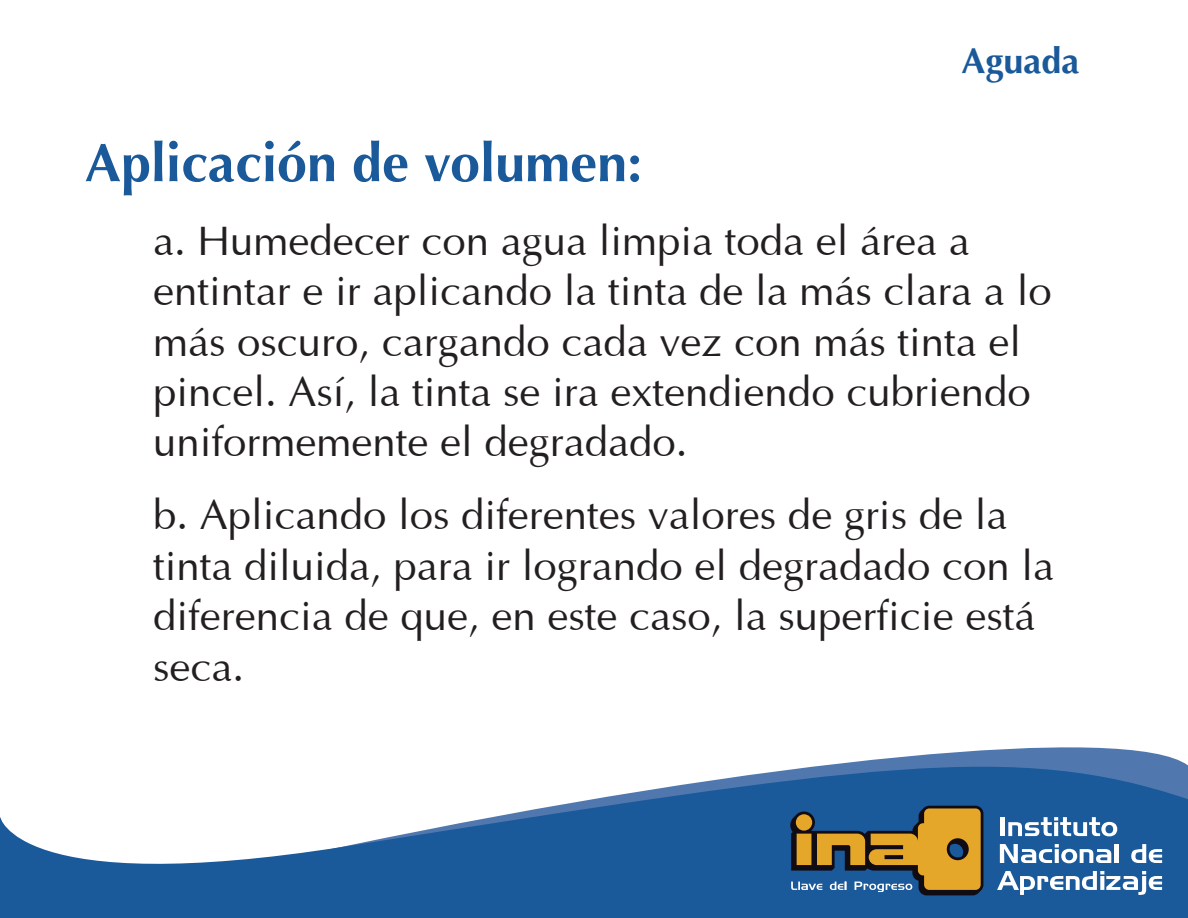
<style>
.page{position:relative;width:1188px;height:918px;background:#fff}
.page>*{position:absolute;margin:0;border:0;box-sizing:border-box;transform-origin:0 0}
.t1{font:700 54px "Optima";color:#1a599a}
.t2{font:42px/50.4px "Optima";color:#231f20}
.t3{font:700 36px "Optima";color:#1a599a}
</style>
<div class="page">
<svg style="left:0;top:747px;width:1188px;height:171px;fill:#1a599a"></svg>
<svg style="left:790px;top:806px;width:193px;height:89px;background:#777051"></svg>
<hr style="left:1000px;top:817px;width:4px;height:19px;background:#fff">
<svg style="left:1008px;top:817px;width:109px;height:19px"></svg>
<svg style="left:1000px;top:844px;width:111px;height:19px"></svg>
<hr style="left:1115px;top:844px;width:4px;height:19px;background:#fff">
<svg style="left:1131px;top:844px;width:31px;height:19px"></svg>
<svg style="left:997px;top:871px;width:165px;height:24px"></svg>
<p class="t1" style="left:85px;top:131px;width:559px">Aplicación de volumen:</p>
<p class="t3" style="left:961px;top:40px;width:120px">Aguada</p>
<p class="t2" style="left:153px;top:212px;width:900px">a. Humedecer con agua limpia toda el área a entintar e ir aplicando la tinta de la más clara a lo más oscuro, cargando cada vez con más tinta el pincel. Así, la tinta se ira extendiendo cubriendo uniformemente el degradado.</p>
<p class="t2" style="left:153px;top:487px;width:903px">b. Aplicando los diferentes valores de gris de la tinta diluida, para ir logrando el degradado con la diferencia de que, en este caso, la superficie está seca.</p>
</div>
